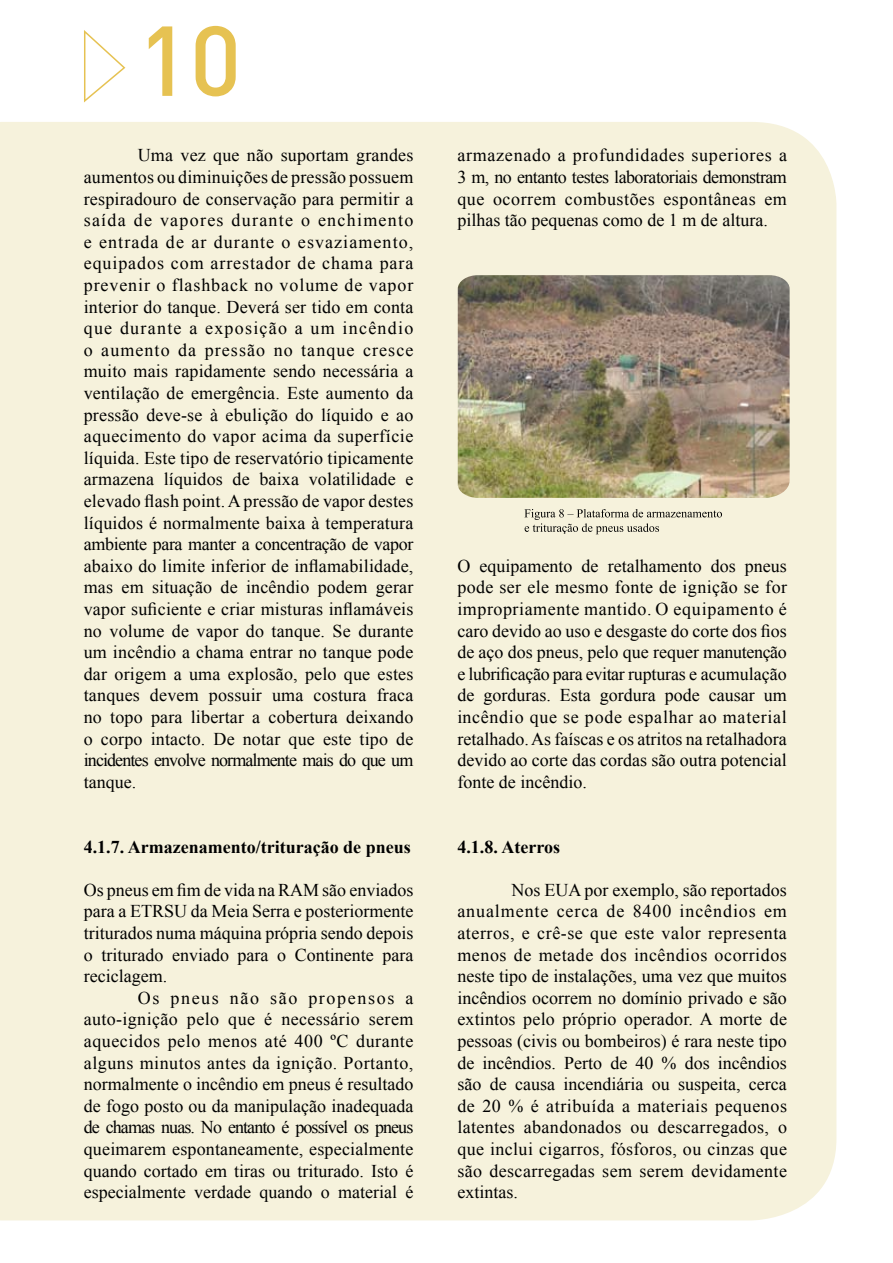
<style>
.page{position:relative;width:893px;height:1263px;background:#fff}
.page>*{position:absolute;margin:0;border:0;box-sizing:border-box;transform-origin:0 0}
.t1{font:500 97.5px "DIN";color:#e6c252}
.t2{font:18px/21.6px "Times New Roman";color:#000;text-align:justify}
.t3{font:700 18px "Times New Roman";color:#000}
</style>
<div class="page">
<div style="left:0;top:122px;width:836px;height:1098px;background:#f6f2dc"></div>
<img style="left:458px;top:275px;width:332px;height:223px">
<svg style="left:524px;top:509px;width:198px;height:25px;background:#d5d1be"></svg>
<svg style="left:84px;top:30px;width:41px;height:72px"></svg>
<h1 class="t1" style="left:138px;top:-2px;width:105px">10</h1>
<p class="t2" style="left:84px;top:144px;width:331px;text-indent:54px">Uma vez que não suportam grandes aumentos ou diminuições de pressão possuem respiradouro de conservação para permitir a saída de vapores durante o enchimento e entrada de ar durante o esvaziamento, equipados com arrestador de chama para prevenir o flashback no volume de vapor interior do tanque. Deverá ser tido em conta que durante a exposição a um incêndio o aumento da pressão no tanque cresce muito mais rapidamente sendo necessária a ventilação de emergência. Este aumento da pressão deve-se à ebulição do líquido e ao aquecimento do vapor acima da superfície líquida. Este tipo de reservatório tipicamente armazena líquidos de baixa volatilidade e elevado flash point. A pressão de vapor destes líquidos é normalmente baixa à temperatura ambiente para manter a concentração de vapor abaixo do limite inferior de inflamabilidade, mas em situação de incêndio podem gerar vapor suficiente e criar misturas inflamáveis no volume de vapor do tanque. Se durante um incêndio a chama entrar no tanque pode dar origem a uma explosão, pelo que estes tanques devem possuir uma costura fraca no topo para libertar a cobertura deixando o corpo intacto. De notar que este tipo de incidentes envolve normalmente mais do que um tanque.</p>
<p class="t3" style="left:84px;top:834px;width:328px">4.1.7. Armazenamento/trituração de pneus</p>
<p class="t2" style="left:84px;top:879px;width:331px">Os pneus em fim de vida na RAM são enviados para a ETRSU da Meia Serra e posteriormente triturados numa máquina própria sendo depois o triturado enviado para o Continente para reciclagem.</p>
<p class="t2" style="left:84px;top:987px;width:331px;text-indent:54px">Os pneus não são propensos a auto-ignição pelo que é necessário serem aquecidos pelo menos até 400 ºC durante alguns minutos antes da ignição. Portanto, normalmente o incêndio em pneus é resultado de fogo posto ou da manipulação inadequada de chamas nuas. No entanto é possível os pneus queimarem espontaneamente, especialmente quando cortado em tiras ou triturado. Isto é especialmente verdade quando o material é</p>
<p class="t2" style="left:457px;top:144px;width:331px">armazenado a profundidades superiores a 3 m, no entanto testes laboratoriais demonstram que ocorrem combustões espontâneas em pilhas tão pequenas como de 1 m de altura.</p>
<p class="t2" style="left:457px;top:555px;width:331px">O equipamento de retalhamento dos pneus pode ser ele mesmo fonte de ignição se for impropriamente mantido. O equipamento é caro devido ao uso e desgaste do corte dos fios de aço dos pneus, pelo que requer manutenção e lubrificação para evitar rupturas e acumulação de gorduras. Esta gordura pode causar um incêndio que se pode espalhar ao material retalhado. As faíscas e os atritos na retalhadora devido ao corte das cordas são outra potencial fonte de incêndio.</p>
<p class="t3" style="left:457px;top:834px;width:104px">4.1.8. Aterros</p>
<p class="t2" style="left:457px;top:879px;width:331px;text-indent:54px">Nos EUA por exemplo, são reportados anualmente cerca de 8400 incêndios em aterros, e crê-se que este valor representa menos de metade dos incêndios ocorridos neste tipo de instalações, uma vez que muitos incêndios ocorrem no domínio privado e são extintos pelo próprio operador. A morte de pessoas (civis ou bombeiros) é rara neste tipo de incêndios. Perto de 40 % dos incêndios são de causa incendiária ou suspeita, cerca de 20 % é atribuída a materiais pequenos latentes abandonados ou descarregados, o que inclui cigarros, fósforos, ou cinzas que são descarregadas sem serem devidamente extintas.</p>
</div>
